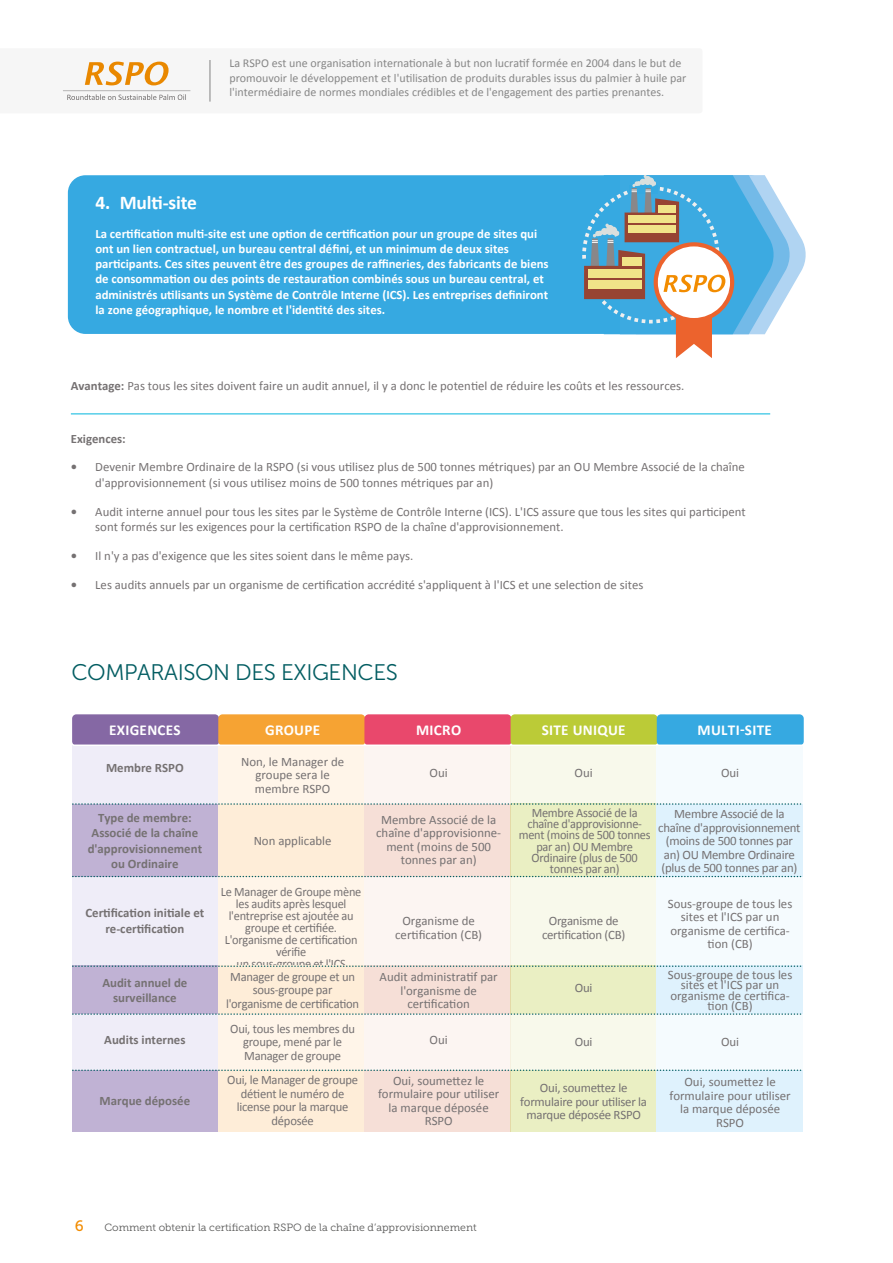
<style>
.page{position:relative;width:893px;height:1263px;background:#fff}
.page>*{position:absolute;margin:0;border:0;box-sizing:border-box;transform-origin:0 0}
.t1{font:22.5px "Museo Sans 300";letter-spacing:-.02em;color:#035d62}
.t2{font:700 19.5px "Calibri";letter-spacing:-.01em;color:#fff}
.t3{font:700 15.15px "Calibri";letter-spacing:.02em;color:#fff}
.t4{font:12.9px/13.6px "Calibri";color:#757172;text-align:center}
.t5{font:12.9px/13.6px "Calibri";letter-spacing:-.02em;color:#757172;text-align:center}
.t6{font:12.9px/12px "Calibri";letter-spacing:-.02em;color:#757172;text-align:center;scale:.96 1}
.t7{font:700 12.9px/15.5px "Calibri";color:#757172;text-align:center}
.t8{font:12.75px/15.3px "Calibri";color:#757172}
.t9{font:700 12.75px/15.3px "Calibri";color:#fff}
.t10{font:700 12.75px "Calibri";color:#757172}
.t11{font:12px/14.4px "Calibri";color:#878787}
.t12{font:10.5px "Museo Slab 300";color:#575756}
.s1{font-weight:700}
.s2{font-family:"Museo Slab 500";font-size:15px;color:#f28c00}
</style>
<div class="page">
<div style="left:68px;top:175px;width:699px;height:159px;background:#36a9e1;border-radius:18px"></div>
<div style="left:72px;top:714px;width:147px;height:31px;background:#8568a4;border-radius:4px"></div>
<div style="left:218px;top:714px;width:147px;height:31px;background:#f6a333;border-radius:4px"></div>
<div style="left:364px;top:714px;width:147px;height:31px;background:#e9486c;border-radius:4px"></div>
<div style="left:511px;top:714px;width:147px;height:31px;background:#bbcb37;border-radius:4px"></div>
<div style="left:657px;top:714px;width:147px;height:31px;background:#36a9e1;border-radius:4px"></div>
<hr style="left:71px;top:414px;width:699px;height:1px;background:#00b5dd">
<svg style="left:584px;top:175px;width:222px;height:183px"></svg>
<div style="left:73px;top:804px;width:146px;height:73px;background:#c0b2d4"></div>
<div style="left:219px;top:804px;width:146px;height:73px;background:#feedd8"></div>
<div style="left:364px;top:804px;width:146px;height:73px;background:#f6dfd7"></div>
<div style="left:510px;top:804px;width:146px;height:73px;background:#eaefc3"></div>
<div style="left:656px;top:804px;width:146px;height:73px;background:#dff2fd"></div>
<div style="left:73px;top:745px;width:146px;height:59px;background:#efedf8"></div>
<div style="left:219px;top:745px;width:146px;height:59px;background:#fff5e9"></div>
<div style="left:364px;top:745px;width:146px;height:59px;background:#fcf5f2"></div>
<div style="left:510px;top:745px;width:146px;height:59px;background:#f8f9eb"></div>
<div style="left:656px;top:745px;width:146px;height:59px;background:#f5fbfe"></div>
<div style="left:73px;top:877px;width:146px;height:88px;background:#efedf8"></div>
<div style="left:219px;top:877px;width:146px;height:88px;background:#fff5e9"></div>
<div style="left:364px;top:877px;width:146px;height:88px;background:#fcf5f2"></div>
<div style="left:510px;top:877px;width:146px;height:88px;background:#f8f9eb"></div>
<div style="left:656px;top:877px;width:146px;height:88px;background:#f5fbfe"></div>
<div style="left:73px;top:966px;width:146px;height:48px;background:#c0b2d4"></div>
<div style="left:219px;top:966px;width:146px;height:48px;background:#feedd8"></div>
<div style="left:364px;top:966px;width:146px;height:48px;background:#f6dfd7"></div>
<div style="left:510px;top:966px;width:146px;height:48px;background:#eaefc3"></div>
<div style="left:656px;top:966px;width:146px;height:48px;background:#dff2fd"></div>
<div style="left:73px;top:1014px;width:146px;height:55px;background:#efedf8"></div>
<div style="left:219px;top:1014px;width:146px;height:55px;background:#fff5e9"></div>
<div style="left:364px;top:1014px;width:146px;height:55px;background:#fcf5f2"></div>
<div style="left:510px;top:1014px;width:146px;height:55px;background:#f8f9eb"></div>
<div style="left:656px;top:1014px;width:146px;height:55px;background:#f5fbfe"></div>
<div style="left:73px;top:1070px;width:146px;height:61px;background:#c0b2d4"></div>
<div style="left:219px;top:1070px;width:146px;height:61px;background:#feedd8"></div>
<div style="left:364px;top:1070px;width:146px;height:61px;background:#f6dfd7"></div>
<div style="left:510px;top:1070px;width:146px;height:61px;background:#eaefc3"></div>
<div style="left:656px;top:1070px;width:146px;height:61px;background:#dff2fd"></div>
<hr style="left:73px;top:744px;width:736px;height:2px;background:#fff">
<svg style="left:72px;top:803px;width:729px;height:2px"></svg>
<svg style="left:72px;top:876px;width:729px;height:1px"></svg>
<svg style="left:72px;top:965px;width:729px;height:2px"></svg>
<svg style="left:72px;top:1013px;width:729px;height:2px"></svg>
<svg style="left:72px;top:1069px;width:729px;height:2px"></svg>
<svg style="left:62px;top:60px;width:149px;height:42px;fill:#f6f6f6"></svg>
<p class="t11" style="left:229px;top:56px;width:458px">La RSPO est une organisation internationale à but non lucratif formée en 2004 dans le but de promouvoir le développement et l'utilisation de produits durables issus du palmier à huile par l'intermédiaire de normes mondiales crédibles et de l'engagement des parties prenantes.</p>
<h2 class="t2" style="left:95px;top:190px;width:103px">4. Multi-site</h2>
<p class="t9" style="left:95px;top:225px;width:455px">La certification multi-site est une option de certification pour un groupe de sites qui ont un lien contractuel, un bureau central défini, et un minimum de deux sites participants. Ces sites peuvent être des groupes de raffineries, des fabricants de biens de consommation ou des points de restauration combinés sous un bureau central, et administrés utilisants un Système de Contrôle Interne (ICS). Les entreprises definiront la zone géographique, le nombre et l'identité des sites.</p>
<p class="t8" style="left:71px;top:377px;width:615px"><span class="s1">Avantage:</span> Pas tous les sites doivent faire un audit annuel, il y a donc le potentiel de réduire les coûts et les ressources.</p>
<p class="t10" style="left:71px;top:430px;width:56px">Exigences:</p>
<p class="t8" style="left:95px;top:459px;width:651px;text-indent:-24px"><span class="s1">•</span> Devenir Membre Ordinaire de la RSPO (si vous utilisez plus de 500 tonnes métriques) par an OU Membre Associé de la chaîne d'approvisionnement (si vous utilisez moins de 500 tonnes métriques par an)</p>
<p class="t8" style="left:95px;top:503px;width:652px;text-indent:-24px"><span class="s1">•</span> Audit interne annuel pour tous les sites par le Système de Contrôle Interne (ICS). L'ICS assure que tous les sites qui participent sont formés sur les exigences pour la certification RSPO de la chaîne d'approvisionnement.</p>
<p class="t8" style="left:71px;top:547px;width:344px"><span class="s1">•</span> Il n'y a pas d'exigence que les sites soient dans le même pays.</p>
<p class="t8" style="left:71px;top:576px;width:574px"><span class="s1">•</span> Les audits annuels par un organisme de certification accrédité s'appliquent à l'ICS et une selection de sites</p>
<h1 class="t1" style="left:71px;top:660px;width:328px">COMPARAISON DES EXIGENCES</h1>
<p class="t3" style="left:109px;top:720px;width:73px">EXIGENCES</p>
<p class="t3" style="left:265px;top:720px;width:57px">GROUPE</p>
<p class="t3" style="left:416px;top:720px;width:47px">MICRO</p>
<p class="t3" style="left:542px;top:720px;width:85px">SITE UNIQUE</p>
<p class="t3" style="left:697px;top:720px;width:76px">MULTI-SITE</p>
<p class="t7" style="left:106px;top:759px;width:79px">Membre RSPO</p>
<p class="t4" style="left:241px;top:754px;width:105px">Non, le Manager de groupe sera le membre RSPO</p>
<p class="t5" style="left:430px;top:765px;width:20px">Oui</p>
<p class="t5" style="left:575px;top:765px;width:20px">Oui</p>
<p class="t5" style="left:721px;top:765px;width:20px">Oui</p>
<p class="t7" style="left:88px;top:809px;width:116px">Type de membre:<br>Associé de la chaîne d'approvisionnement ou Ordinaire</p>
<p class="t4" style="left:376px;top:812px;width:127px">Membre Associé de la chaîne d'approvisionne&shy;ment (moins de 500 tonnes par an)</p>
<p class="t6" style="left:519px;top:806px;width:139px;line-height:11.2px">Membre Associé de la chaîne d'approvisionne&shy;ment (moins de 500 tonnes par an) OU Membre<br>Ordinaire (plus de 500 tonnes par an)</p>
<p class="t5" style="left:658px;top:806px;width:144px">Membre Associé de la chaîne d'approvisionnement (moins de 500 tonnes par an) OU Membre Ordinaire (plus de 500 tonnes par an)</p>
<p class="t4" style="left:254px;top:833px;width:79px">Non applicable</p>
<p class="t6" style="left:221px;top:885px;width:148px">Le Manager de Groupe mène les audits après lesquel l'entreprise est ajoutée au groupe et certifiée.<br>L'organisme de certification vérifie<br>un sous-groupe et l'ICS</p>
<p class="t7" style="left:85px;top:904px;width:120px">Certification initiale et re-certification</p>
<p class="t4" style="left:395px;top:913px;width:88px">Organisme de certification (CB)</p>
<p class="t5" style="left:542px;top:913px;width:85px">Organisme de certification (CB)</p>
<p class="t7" style="left:102px;top:974px;width:86px">Audit annuel de surveillance</p>
<p class="t5" style="left:226px;top:969px;width:135px">Manager de groupe et un sous-groupe par l'organisme de certification</p>
<p class="t4" style="left:380px;top:969px;width:120px">Audit administratif par l'organisme de certification</p>
<p class="t5" style="left:575px;top:980px;width:19px">Oui</p>
<p class="t4" style="left:668px;top:896px;width:126px">Sous-groupe de tous les sites et l'ICS par un organisme de certifica&shy;tion (CB)</p>
<p class="t4" style="left:668px;top:968px;width:126px;line-height:10.5px">Sous-groupe de tous les sites et l'ICS par un organisme de certifica&shy;tion (CB)</p>
<p class="t7" style="left:104px;top:1032px;width:83px">Audits internes</p>
<p class="t5" style="left:230px;top:1021px;width:126px">Oui, tous les membres du groupe, mené par le<br>Manager de groupe</p>
<p class="t5" style="left:430px;top:1033px;width:20px">Oui</p>
<p class="t5" style="left:575px;top:1034px;width:19px">Oui</p>
<p class="t5" style="left:721px;top:1034px;width:20px">Oui</p>
<p class="t7" style="left:100px;top:1093px;width:92px">Marque déposée</p>
<p class="t5" style="left:227px;top:1072px;width:132px">Oui, le Manager de groupe détient le numéro de license pour la marque déposée</p>
<p class="t4" style="left:378px;top:1073px;width:123px">Oui, soumettez le formulaire pour utiliser la marque déposée<br>RSPO</p>
<p class="t5" style="left:520px;top:1080px;width:128px">Oui, soumettez le formulaire pour utiliser la marque déposée RSPO</p>
<p class="t4" style="left:669px;top:1074px;width:123px">Oui, soumettez le formulaire pour utiliser la marque déposée<br>RSPO</p>
<p class="t12" style="left:75px;top:1222px;width:403px"><span class="s2">6</span> Comment obtenir la certification RSPO de la chaîne d’approvisionnement</p>
</div>
